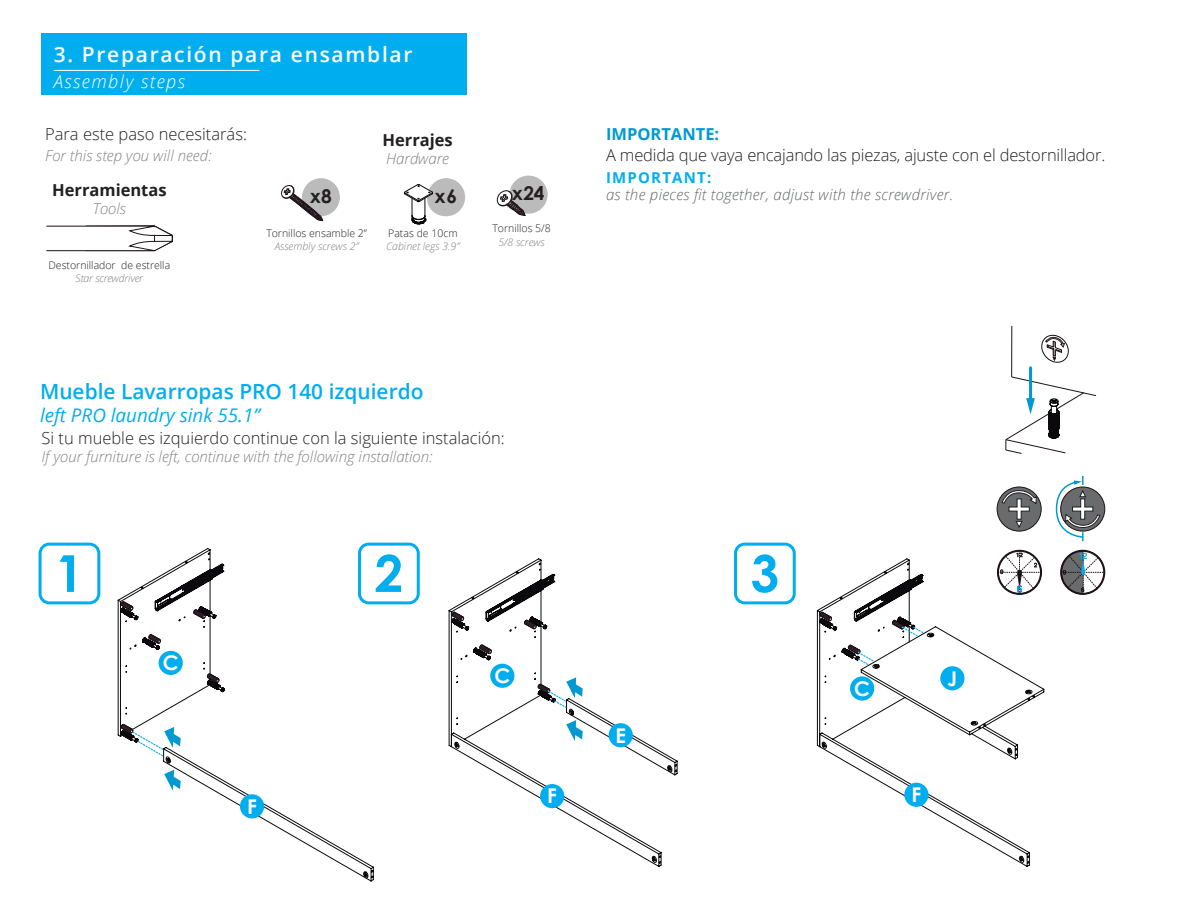
<style>
.page{position:relative;width:1188px;height:918px;background:#fff}
.page>*{position:absolute;margin:0;border:0;box-sizing:border-box;transform-origin:0 0}
.t1{font:700 51px "Century Gothic";color:#00aeef}
.t2{font:600 21px "Open Sans";letter-spacing:.08em;color:#fff}
.t3{font:600 20.85px "Open Sans";color:#00aeef}
.t4{font:700 20.25px "Century Gothic";color:#fff}
.t5{font:700 19.05px "Century Gothic";letter-spacing:.03em;color:#231f20}
.t6{font:italic 18.75px "Open Sans";color:#00aeef}
.t7{font:italic 300 18px "Open Sans";letter-spacing:.08em;color:#fff}
.t8{font:300 16.5px "Open Sans";color:#231f20}
.t9{font:700 16.5px "Open Sans";color:#231f20}
.t10{font:700 16.5px "Open Sans";color:#0099d1}
.t11{font:italic 300 15px "Open Sans";color:#808285}
.t12{font:italic 300 15px "Open Sans";letter-spacing:.02em;color:#646667}
.t13{font:700 15px "Open Sans";letter-spacing:.08em;color:#00aeef}
.t14{font:300 10.5px "Open Sans";color:#231f20}
.t15{font:italic 300 10.5px "Open Sans";color:#808285}
.t16{font:italic 300 10.5px "Open Sans";letter-spacing:-.02em;color:#808285}
</style>
<div class="page">
<svg style="left:816px;top:558px;width:229px;height:309px"></svg>
<div style="left:41px;top:34px;width:425px;height:61px;background:#00aeef"></div>
<hr style="left:54px;top:70px;width:205px;height:1px;background:#fff">
<svg style="left:46px;top:225px;width:127px;height:27px"></svg>
<svg style="left:404px;top:178px;width:61px;height:47px"></svg>
<div style="left:510px;top:176px;width:38px;height:38px;background:#babbba;border-radius:50%"></div>
<svg style="left:496px;top:187px;width:30px;height:29px"></svg>
<svg style="left:281px;top:178px;width:59px;height:43px"></svg>
<div style="left:39px;top:543px;width:61px;height:61px;border:3px solid #00aeef;border-radius:9px"></div>
<div style="left:358px;top:543px;width:62px;height:61px;border:3px solid #00aeef;border-radius:9px"></div>
<div style="left:734px;top:543px;width:62px;height:61px;border:3px solid #00aeef;border-radius:9px"></div>
<svg style="left:1060px;top:550px;width:46px;height:45px"></svg>
<svg style="left:997px;top:487px;width:44px;height:44px"></svg>
<div style="left:997px;top:487px;width:45px;height:44px;border:1px solid #1d1217;border-radius:50%"></div>
<svg style="left:997px;top:490px;width:45px;height:108px"></svg>
<svg style="left:1061px;top:487px;width:44px;height:44px"></svg>
<div style="left:1060px;top:487px;width:45px;height:44px;border:1px solid #1d1217;border-radius:50%"></div>
<svg style="left:1056px;top:476px;width:45px;height:65px"></svg>
<hr style="left:1011px;top:326px;width:1px;height:51px;background:#1d1217">
<hr style="left:1029px;top:368px;width:3px;height:33px;background:#0099d1">
<svg style="left:1005px;top:376px;width:92px;height:78px"></svg>
<svg style="left:1041px;top:334px;width:28px;height:29px"></svg>
<svg style="left:117px;top:547px;width:257px;height:335px"></svg>
<svg style="left:448px;top:558px;width:230px;height:309px"></svg>
<div style="left:159px;top:651px;width:24px;height:24px;background:#00aeef;border-radius:50%"></div>
<div style="left:240px;top:794px;width:24px;height:24px;background:#00aeef;border-radius:50%"></div>
<div style="left:490px;top:664px;width:24px;height:24px;background:#00aeef;border-radius:50%"></div>
<div style="left:540px;top:784px;width:24px;height:24px;background:#00aeef;border-radius:50%"></div>
<div style="left:609px;top:723px;width:24px;height:24px;background:#00aeef;border-radius:50%"></div>
<div style="left:850px;top:676px;width:24px;height:25px;background:#00aeef;border-radius:50%"></div>
<div style="left:904px;top:783px;width:24px;height:24px;background:#00aeef;border-radius:50%"></div>
<div style="left:940px;top:666px;width:24px;height:24px;background:#00aeef;border-radius:50%"></div>
<svg style="left:207px;top:674px;width:18px;height:18px"></svg>
<svg style="left:142px;top:634px;width:19px;height:16px"></svg>
<svg style="left:194px;top:606px;width:22px;height:13px"></svg>
<svg style="left:120px;top:602px;width:18px;height:18px"></svg>
<svg style="left:473px;top:645px;width:19px;height:15px"></svg>
<svg style="left:524px;top:617px;width:23px;height:12px"></svg>
<svg style="left:451px;top:612px;width:18px;height:19px"></svg>
<svg style="left:819px;top:612px;width:18px;height:19px"></svg>
<svg style="left:363px;top:871px;width:5px;height:7px"></svg>
<svg style="left:455px;top:742px;width:4px;height:7px"></svg>
<svg style="left:652px;top:856px;width:5px;height:7px"></svg>
<svg style="left:667px;top:765px;width:5px;height:7px"></svg>
<svg style="left:822px;top:742px;width:5px;height:7px"></svg>
<svg style="left:1019px;top:856px;width:5px;height:7px"></svg>
<svg style="left:1007px;top:748px;width:5px;height:7px"></svg>
<svg style="left:971px;top:721px;width:7px;height:4px"></svg>
<svg style="left:1025px;top:690px;width:7px;height:4px"></svg>
<svg style="left:842px;top:645px;width:37px;height:24px"></svg>
<svg style="left:892px;top:617px;width:42px;height:21px"></svg>
<svg style="left:164px;top:770px;width:17px;height:21px"></svg>
<svg style="left:121px;top:724px;width:60px;height:39px"></svg>
<svg style="left:538px;top:677px;width:45px;height:64px"></svg>
<p class="t2" style="left:54px;top:40px;width:360px">3. Preparación para ensamblar</p>
<p class="t7" style="left:54px;top:69px;width:133px">Assembly steps</p>
<p class="t8" style="left:45px;top:122px;width:203px">Para este paso necesitarás:</p>
<p class="t11" style="left:45px;top:145px;width:168px">For this step you will need:</p>
<p class="t9" style="left:52px;top:178px;width:116px">Herramientas</p>
<p class="t11" style="left:93px;top:198px;width:35px">Tools</p>
<p class="t14" style="left:49px;top:258px;width:123px">Destornillador de estrella</p>
<p class="t16" style="left:76px;top:271px;width:69px">Star screwdriver</p>
<p class="t9" style="left:383px;top:129px;width:72px">Herrajes</p>
<p class="t11" style="left:386px;top:148px;width:64px">Hardware</p>
<p class="t5" style="left:310px;top:182px;width:23px">x8</p>
<p class="t5" style="left:435px;top:182px;width:24px">x6</p>
<p class="t5" style="left:512px;top:179px;width:34px">x24</p>
<p class="t14" style="left:266px;top:226px;width:102px">Tornillos ensamble 2”</p>
<p class="t15" style="left:275px;top:239px;width:85px">Assembly screws 2”</p>
<p class="t14" style="left:492px;top:221px;width:60px">Tornillos 5/8</p>
<p class="t15" style="left:499px;top:235px;width:48px">5/8 screws</p>
<p class="t14" style="left:388px;top:226px;width:71px">Patas de 10cm</p>
<p class="t15" style="left:386px;top:239px;width:75px">Cabinet legs 3.9”</p>
<p class="t3" style="left:40px;top:377px;width:385px">Mueble Lavarropas PRO 140 izquierdo</p>
<p class="t6" style="left:40px;top:402px;width:221px">left PRO laundry sink 55.1”</p>
<p class="t8" style="left:42px;top:427px;width:465px">Si tu mueble es izquierdo continue con la siguiente instalación:</p>
<p class="t11" style="left:42px;top:447px;width:393px">If your furniture is left, continue with the following installation:</p>
<p class="t10" style="left:606px;top:122px;width:115px">IMPORTANTE:</p>
<p class="t8" style="left:606px;top:143px;width:501px">A medida que vaya encajando las piezas, ajuste con el destornillador.</p>
<p class="t13" style="left:606px;top:167px;width:107px">IMPORTANT:</p>
<p class="t12" style="left:606px;top:184px;width:349px">as the pieces fit together, adjust with the screwdriver.</p>
<h1 class="t1" style="left:55px;top:535px;width:30px">1</h1>
<h1 class="t1" style="left:375px;top:535px;width:30px">2</h1>
<h1 class="t1" style="left:751px;top:535px;width:30px">3</h1>
<p class="t4" style="left:163px;top:647px;width:17px">C</p>
<p class="t4" style="left:247px;top:791px;width:11px">F</p>
<p class="t4" style="left:494px;top:660px;width:17px">C</p>
<p class="t4" style="left:547px;top:781px;width:11px">F</p>
<p class="t4" style="left:615px;top:720px;width:12px">E</p>
<p class="t4" style="left:854px;top:673px;width:17px">C</p>
<p class="t4" style="left:948px;top:663px;width:11px">J</p>
<p class="t4" style="left:912px;top:779px;width:11px">F</p>
</div>
